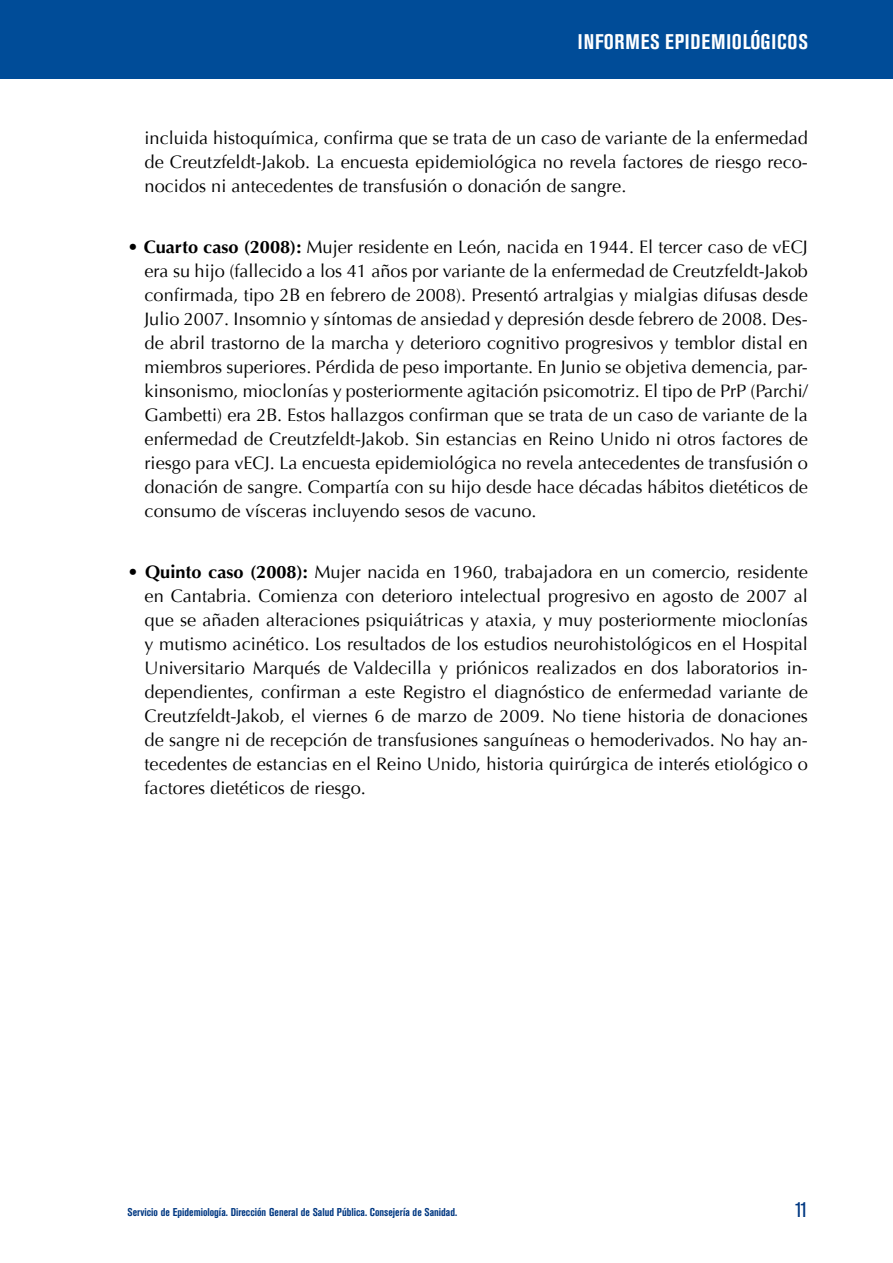
<style>
.page{position:relative;width:893px;height:1263px;background:#fff}
.page>*{position:absolute;margin:0;border:0;box-sizing:border-box;transform-origin:0 0}
.t1{font:700 condensed 21px "Akzidenz Grotesk BE";letter-spacing:.035em;color:#fff}
.t2{font:condensed 21px "Akzidenz Grotesk BE";color:#003882}
.t3{font:18px/24px "Optima";color:#000;text-align:justify}
.t4{font:700 condensed 11.25px "Akzidenz Grotesk BE";color:#003882}
.s1{font-weight:700}
</style>
<div class="page">
<div style="left:0;top:0;width:893px;height:79px;background:#004c98"></div>
<p class="t1" style="left:578px;top:29px;width:231px">INFORMES EPIDEMIOLÓGICOS</p>
<p class="t3" style="left:145px;top:126px;width:665px">incluida histoquímica, confirma que se trata de un caso de variante de la enfermedad de Creutzfeldt-Jakob. La encuesta epidemiológica no revela factores de riesgo reco&shy;nocidos ni antecedentes de transfusión o donación de sangre.</p>
<p class="t3" style="left:145px;top:235px;width:665px;text-indent:-17px">• <span class="s1">Cuarto caso (2008):</span> Mujer residente en León, nacida en 1944. El tercer caso de vECJ era su hijo (fallecido a los 41 años por variante de la enfermedad de Creutzfeldt-Jakob confirmada, tipo 2B en febrero de 2008). Presentó artralgias y mialgias difusas desde Julio 2007. Insomnio y síntomas de ansiedad y depresión desde febrero de 2008. Des&shy;de abril trastorno de la marcha y deterioro cognitivo progresivos y temblor distal en miembros superiores. Pérdida de peso importante. En Junio se objetiva demencia, par&shy;kinsonismo, mioclonías y posteriormente agitación psicomotriz. El tipo de PrP (Parchi/ Gambetti) era 2B. Estos hallazgos confirman que se trata de un caso de variante de la enfermedad de Creutzfeldt-Jakob. Sin estancias en Reino Unido ni otros factores de riesgo para vECJ. La encuesta epidemiológica no revela antecedentes de transfusión o donación de sangre. Compartía con su hijo desde hace décadas hábitos dietéticos de consumo de vísceras incluyendo sesos de vacuno.</p>
<p class="t3" style="left:145px;top:560px;width:665px;text-indent:-17px">• <span class="s1">Quinto caso (2008):</span> Mujer nacida en 1960, trabajadora en un comercio, residente en Cantabria. Comienza con deterioro intelectual progresivo en agosto de 2007 al que se añaden alteraciones psiquiátricas y ataxia, y muy posteriormente mioclonías y mutismo acinético. Los resultados de los estudios neurohistológicos en el Hospital Universitario Marqués de Valdecilla y priónicos realizados en dos laboratorios in&shy;dependientes, confirman a este Registro el diagnóstico de enfermedad variante de Creutzfeldt-Jakob, el viernes 6 de marzo de 2009. No tiene historia de donaciones de sangre ni de recepción de transfusiones sanguíneas o hemoderivados. No hay an&shy;tecedentes de estancias en el Reino Unido, historia quirúrgica de interés etiológico o factores dietéticos de riesgo.</p>
<p class="t4" style="left:128px;top:1205px;width:331px">Servicio de Epidemiología. Dirección General de Salud Pública. Consejería de Sanidad.</p>
<p class="t2" style="left:795px;top:1198px;width:15px">11</p>
</div>
